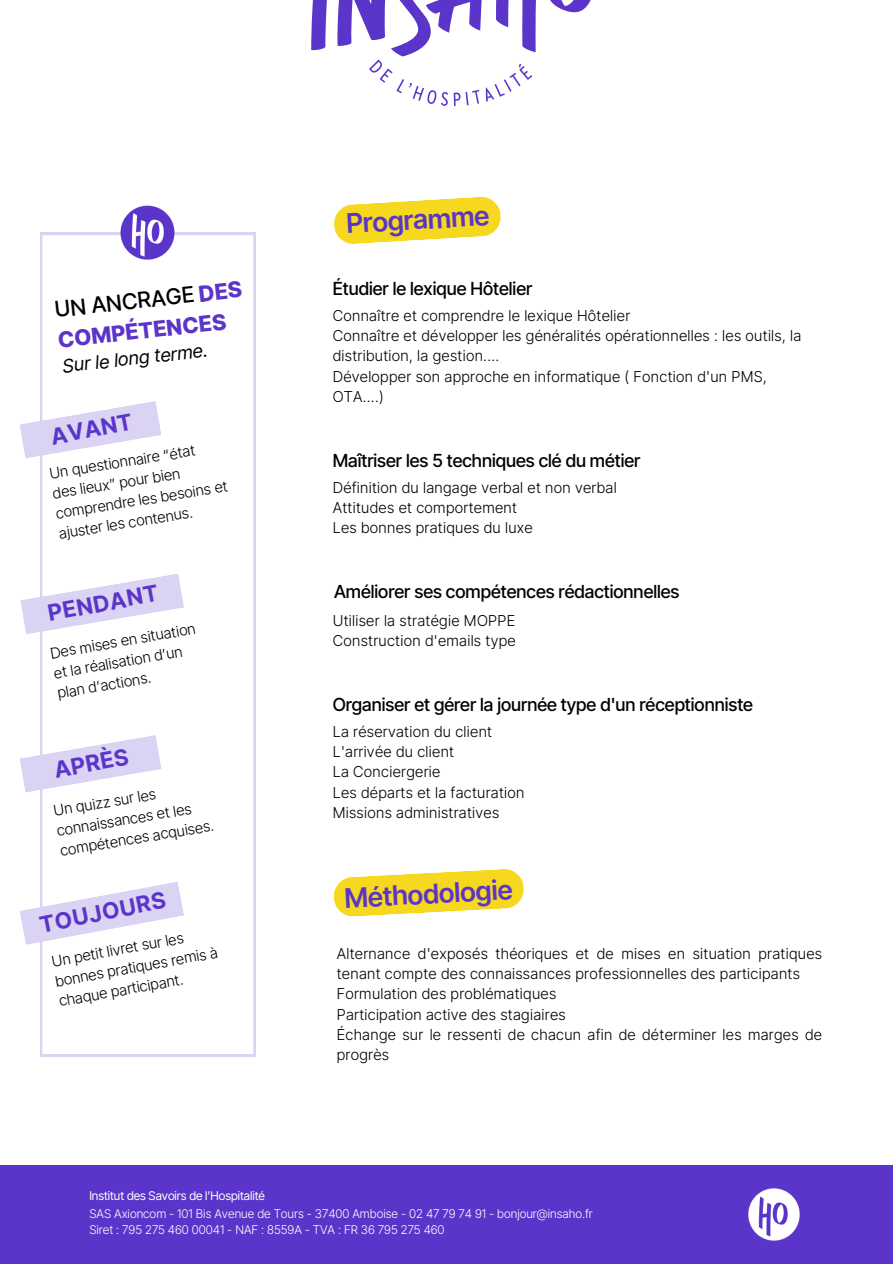
<style>
.page{position:relative;width:893px;height:1264px;background:#fff}
.page>*{position:absolute;margin:0;border:0;box-sizing:border-box;transform-origin:0 0}
.t1{font:600 27px "Inter Tight";color:#5b35ca}
.t2{font:700 22.5px "Inter Tight";color:#5b35ca}
.t3{font:800 21.9px/30.3px "Inter Tight";color:#5b35ca}
.t4{font:italic 18.6px "Inter Tight";color:#000}
.t5{font:500 18px "Inter Tight";color:#000}
.t6{font:300 15px/20.2px "Inter Tight";letter-spacing:.02em;color:#000}
.t7{font:300 12px "Inter Tight";color:#fff}
.t8{font:12px "Inter Tight";color:#fff}
.s1{font-weight:500;color:#000}
</style>
<div class="page">
<svg style="left:311px;top:0;width:16px;height:50px"></svg>
<svg style="left:337px;top:0;width:254px;height:106px"></svg>
<div style="left:0;top:1164px;width:892px;height:99px;background:#5b35ca"></div>
<img style="left:748px;top:1188px;width:52px;height:53px">
<svg style="left:40px;top:233px;width:215px;height:823px"></svg>
<svg style="left:20px;top:401px;width:141px;height:57px"></svg>
<svg style="left:20px;top:735px;width:141px;height:57px"></svg>
<img style="left:117px;top:205px;width:62px;height:59px">
<svg style="left:20px;top:881px;width:164px;height:63px"></svg>
<svg style="left:20px;top:573px;width:164px;height:61px"></svg>
<svg style="left:334px;top:869px;width:190px;height:48px"></svg>
<svg style="left:334px;top:197px;width:167px;height:47px"></svg>
<h1 class="t3" style="left:53px;top:294px;width:189px;rotate:-6deg"><span class="s1">UN ANCRAGE</span> DES<br>COMPÉTENCES</h1>
<h5 class="t4" style="left:62px;top:354px;width:147px;rotate:-6deg">Sur le long terme.</h5>
<h2 class="t2" style="left:49px;top:423px;width:83px;rotate:-11deg">AVANT</h2>
<h5 class="t6" style="left:48px;top:463px;width:175px;rotate:-9deg">Un questionnaire “état des lieux” pour bien comprendre les besoins et ajuster les contenus.</h5>
<h5 class="t2" style="left:46px;top:599px;width:113px;rotate:-10deg">PENDANT</h5>
<h5 class="t6" style="left:49px;top:643px;width:149px;rotate:-10deg">Des mises en situation et la réalisation d’un plan d’actions.</h5>
<h4 class="t2" style="left:52px;top:756px;width:76px;rotate:-11deg">APRÈS</h4>
<h5 class="t6" style="left:52px;top:800px;width:157px;rotate:-9deg">Un quizz sur les connaissances et les compétences acquises.</h5>
<h5 class="t2" style="left:38px;top:911px;width:129px;rotate:-11deg">TOUJOURS</h5>
<h5 class="t6" style="left:50px;top:951px;width:166px;rotate:-10deg">Un petit livret sur les bonnes pratiques remis à chaque participant.</h5>
<p class="t1" style="left:345px;top:207px;width:144px;rotate:-3deg">Programme</p>
<h2 class="t5" style="left:333px;top:277px;width:201px">Étudier le lexique Hôtelier</h2>
<h1 class="t6" style="left:333px;top:305px;width:470px">Connaître et comprendre le lexique Hôtelier<br>Connaître et développer les généralités opérationnelles : les outils, la distribution, la gestion....</h1>
<h3 class="t6" style="left:333px;top:366px;width:435px">Développer son approche en informatique ( Fonction d'un PMS,<br>OTA....)</h3>
<h5 class="t5" style="left:333px;top:449px;width:309px">Maîtriser les 5 techniques clé du métier</h5>
<h5 class="t6" style="left:333px;top:477px;width:285px">Définition du langage verbal et non verbal<br>Attitudes et comportement</h5>
<h3 class="t6" style="left:333px;top:517px;width:201px">Les bonnes pratiques du luxe</h3>
<h5 class="t5" style="left:334px;top:580px;width:347px">Améliorer ses compétences rédactionnelles</h5>
<h5 class="t6" style="left:333px;top:610px;width:184px">Utiliser la stratégie MOPPE</h5>
<h3 class="t6" style="left:333px;top:630px;width:184px">Construction d'emails type</h3>
<h5 class="t5" style="left:333px;top:693px;width:422px">Organiser et gérer la journée type d'un réceptionniste</h5>
<h5 class="t6" style="left:333px;top:721px;width:193px">La réservation du client<br>L'arrivée du client<br>La Conciergerie<br>Les départs et la facturation</h5>
<h3 class="t6" style="left:333px;top:802px;width:168px">Missions administratives</h3>
<h5 class="t1" style="left:343px;top:881px;width:170px;rotate:-3deg">Méthodologie</h5>
<p class="t6" style="left:337px;top:943px;width:486px">Alternance d'exposés théoriques et de mises en situation pratiques tenant compte des connaissances professionnelles des participants Formulation des problématiques<br>Participation active des stagiaires</p>
<p class="t6" style="left:337px;top:1024px;width:486px">Échange sur le ressenti de chacun afin de déterminer les marges de progrès</p>
<h2 class="t8" style="left:89px;top:1188px;width:177px">Institut des Savoirs de l’Hospitalité</h2>
<h2 class="t7" style="left:89px;top:1206px;width:505px">SAS Axioncom - 101 Bis Avenue de Tours - 37400 Amboise - 02 47 79 74 91 - bonjour@insaho.fr</h2>
<h2 class="t7" style="left:89px;top:1222px;width:357px">Siret : 795 275 460 00041 - NAF : 8559A - TVA : FR 36 795 275 460</h2>
</div>
